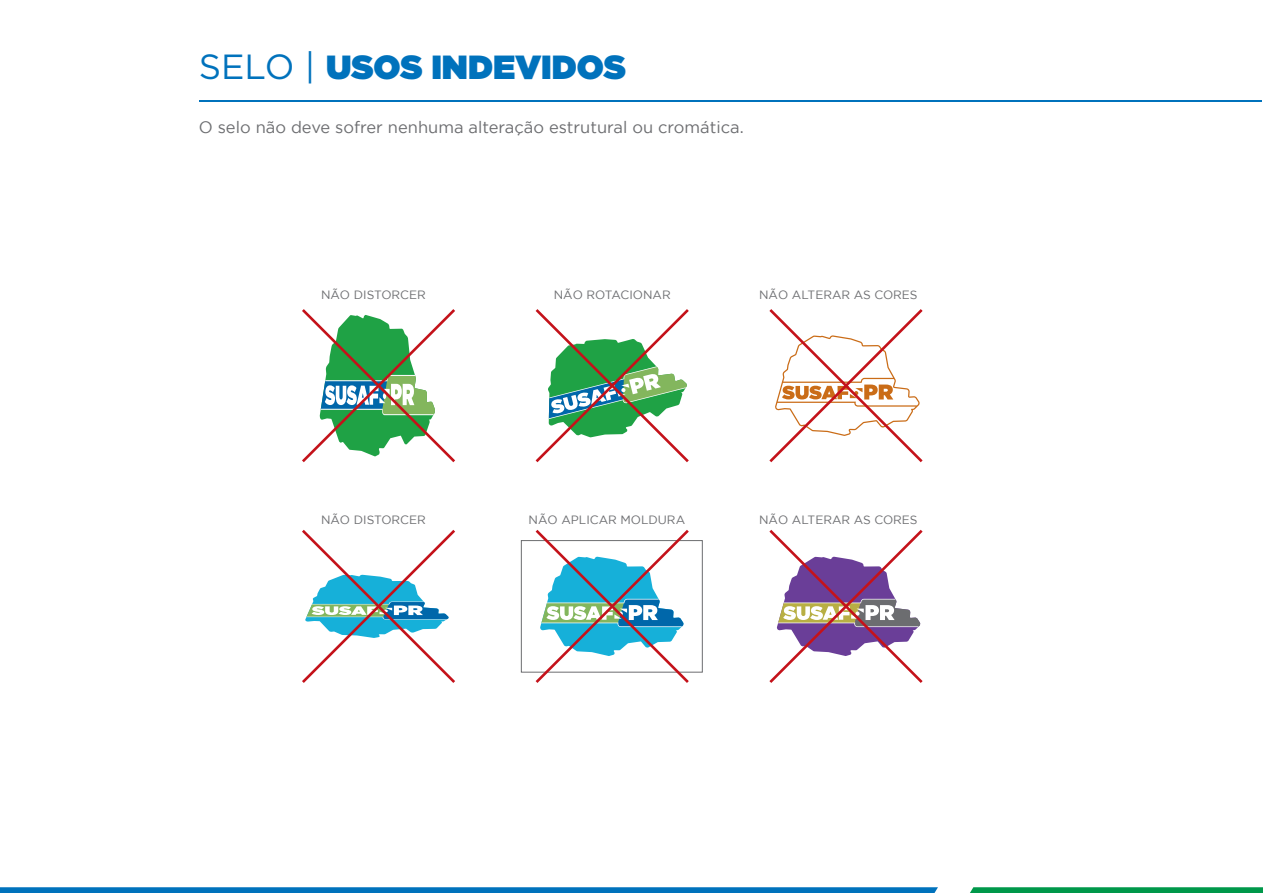
<style>
.page{position:relative;width:1263px;height:893px;background:#fff}
.page>*{position:absolute;margin:0;border:0;box-sizing:border-box;transform-origin:0 0}
.t1{font:900 33.45px "Gotham";color:#0072bc}
.t2{font:16.5px "Gotham";color:#6c6d70}
.t3{font:12px "Gotham";color:#6c6d70}
.s1{font-weight:400;font-size:34.95px}
</style>
<div class="page">
<hr style="left:199px;top:100px;width:1062px;height:2px;background:#0072bc">
<div style="left:521px;top:540px;width:182px;height:133px;border:1px solid #6c6d70"></div>
<svg style="left:302px;top:309px;width:153px;height:154px"></svg>
<svg style="left:0;top:887px;width:938px;height:6px"></svg>
<svg style="left:970px;top:887px;width:293px;height:6px"></svg>
<svg style="left:302px;top:529px;width:153px;height:154px"></svg>
<svg style="left:535px;top:309px;width:154px;height:154px"></svg>
<svg style="left:534px;top:529px;width:156px;height:154px"></svg>
<svg style="left:769px;top:309px;width:154px;height:154px"></svg>
<svg style="left:769px;top:529px;width:154px;height:154px"></svg>
<h1 class="t1" style="left:199px;top:43px;width:429px"><span class="s1">SELO |</span> USOS INDEVIDOS</h1>
<h2 class="t2" style="left:199px;top:118px;width:546px">O selo não deve sofrer nenhuma alteração estrutural ou cromática.</h2>
<p class="t3" style="left:321px;top:288px;width:106px">NÃO DISTORCER</p>
<p class="t3" style="left:554px;top:288px;width:118px">NÃO ROTACIONAR</p>
<p class="t3" style="left:759px;top:288px;width:160px">NÃO ALTERAR AS CORES</p>
<p class="t3" style="left:321px;top:513px;width:106px">NÃO DISTORCER</p>
<p class="t3" style="left:529px;top:513px;width:158px">NÃO APLICAR MOLDURA</p>
<p class="t3" style="left:759px;top:513px;width:160px">NÃO ALTERAR AS CORES</p>
</div>
